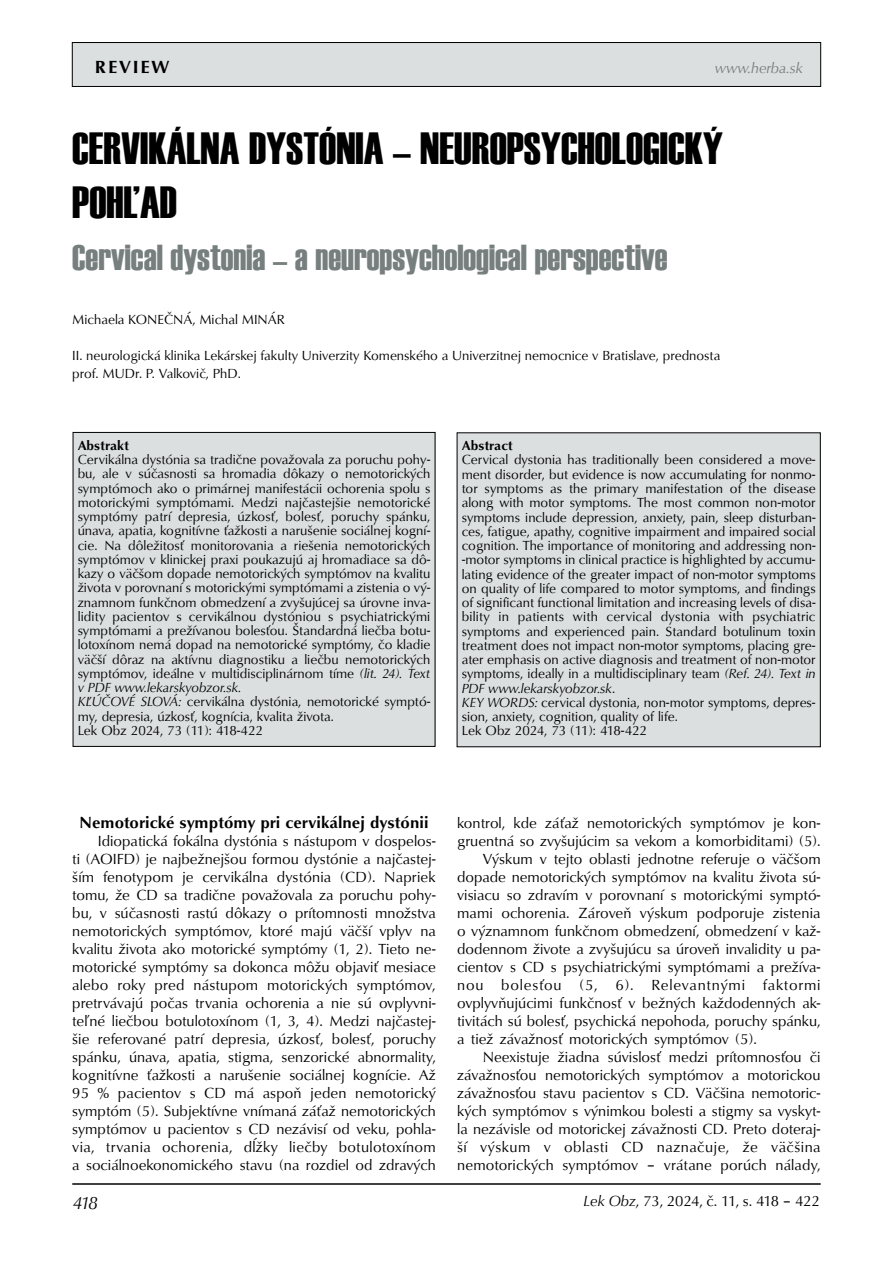
<style>
.page{position:relative;width:893px;height:1263px;background:#fff}
.page>*{position:absolute;margin:0;border:0;box-sizing:border-box;transform-origin:0 0}
.t1{font:45px/54px "Haettenschweiler";color:#000}
.t2{font:36px "Haettenschweiler";color:#777e7e}
.t3{font:700 18px "URW Classico TEE";letter-spacing:.1em;color:#000}
.t4{font:italic 18px "URW Classico TEE";color:#000}
.t5{font:700 16.5px "URW Classico TEE";color:#000}
.t6{font:15px/18px "URW Classico TEE";color:#000;text-align:justify}
.t7{font:15px "URW Classico TEE";letter-spacing:.05em;color:#000}
.t8{font:15px "URW Classico TEE";letter-spacing:.03em;color:#000}
.t9{font:italic 15px "URW Classico TEE";color:#777e7e}
.t10{font:13.5px/14.2px "URW Classico TEE";color:#000}
.t11{font:700 13.5px "URW Classico TEE";color:#000}
.s1{font-style:italic}
</style>
<div class="page">
<div style="left:72px;top:43px;width:749px;height:43px;background:#dcdfe0"></div>
<div style="left:72px;top:42px;width:749px;height:45px;border:1px solid #000"></div>
<hr style="left:72px;top:1183px;width:749px;height:2px;background:#000">
<div style="left:73px;top:432px;width:362px;height:314px;background:#dcdfe0"></div>
<div style="left:73px;top:432px;width:362px;height:315px;border:1px solid #000"></div>
<div style="left:457px;top:433px;width:363px;height:314px;background:#dcdfe0"></div>
<h3 class="t3" style="left:95px;top:56px;width:76px">REVIEW</h3>
<p class="t9" style="left:715px;top:59px;width:90px">www.herba.sk</p>
<h1 class="t1" style="left:72px;top:121px;width:652px">CERVIKÁLNA DYSTÓNIA – NEUROPSYCHOLOGICKÝ<br>POHĽAD</h1>
<h2 class="t2" style="left:72px;top:233px;width:597px">Cervical dystonia – a neuropsychological perspective</h2>
<p class="t10" style="left:72px;top:313px;width:214px">Michaela KONEČNÁ, Michal MINÁR</p>
<p class="t10" style="left:72px;top:347px;width:650px;line-height:18px">II. neurologická klinika Lekárskej fakulty Univerzity Komenského a Univerzitnej nemocnice v Bratislave, prednosta prof. MUDr. P. Valkovič, PhD.</p>
<p class="t11" style="left:78px;top:437px;width:53px">Abstrakt</p>
<p class="t10" style="left:78px;top:453px;width:354px">Cervikálna dystónia sa tradične považovala za poruchu pohy&shy;bu, ale v súčasnosti sa hromadia dôkazy o nemotorických symptómoch ako o primárnej manifestácii ochorenia spolu s motorickými symptómami. Medzi najčastejšie nemotorické symptómy patrí depresia, úzkosť, bolesť, poruchy spánku, únava, apatia, kognitívne ťažkosti a narušenie sociálnej kogní&shy;cie. Na dôležitosť monitorovania a riešenia nemotorických symptómov v klinickej praxi poukazujú aj hromadiace sa dô&shy;kazy o väčšom dopade nemotorických symptómov na kvalitu života v porovnaní s motorickými symptómami a zistenia o vý&shy;znamnom funkčnom obmedzení a zvyšujúcej sa úrovne inva&shy;lidity pacientov s cervikálnou dystóniou s psychiatrickými symptómami a prežívanou bolesťou. Štandardná liečba botu&shy;lotoxínom nemá dopad na nemotorické symptómy, čo kladie väčší dôraz na aktívnu diagnostiku a liečbu nemotorických symptómov, ideálne v multidisciplinárnom tíme <span class="s1">(lit. 24). Text v PDF www.lekarskyobzor.sk.<br>KĽÚČOVÉ SLOVÁ:</span> cervikálna dystónia, nemotorické symptó&shy;my, depresia, úzkosť, kognícia, kvalita života.<br>Lek Obz 2024, 73 (11): 418-422</p>
<p class="t11" style="left:462px;top:437px;width:53px">Abstract</p>
<p class="t10" style="left:462px;top:453px;width:355px">Cervical dystonia has traditionally been considered a move&shy;ment disorder, but evidence is now accumulating for nonmo&shy;tor symptoms as the primary manifestation of the disease along with motor symptoms. The most common non-motor symptoms include depression, anxiety, pain, sleep disturban&shy;ces, fatigue, apathy, cognitive impairment and impaired social cognition. The importance of monitoring and addressing non--motor symptoms in clinical practice is highlighted by accumu&shy;lating evidence of the greater impact of non-motor symptoms on quality of life compared to motor symptoms, and findings of significant functional limitation and increasing levels of disa&shy;bility in patients with cervical dystonia with psychiatric symptoms and experienced pain. Standard botulinum toxin treatment does not impact non-motor symptoms, placing gre&shy;ater emphasis on active diagnosis and treatment of non-motor symptoms, ideally in a multidisciplinary team <span class="s1">(Ref. 24). Text in PDF www.lekarskyobzor.sk</span>.<br><span class="s1">KEY WORDS:</span> cervical dystonia, non-motor symptoms, depres&shy;sion, anxiety, cognition, quality of life.<br>Lek Obz 2024, 73 (11): 418-422</p>
<p class="t5" style="left:80px;top:812px;width:350px">Nemotorické symptómy pri cervikálnej dystónii</p>
<p class="t6" style="left:72px;top:832px;width:365px;text-indent:26px">Idiopatická fokálna dystónia s nástupom v dospelos&shy;ti (AOIFD) je najbežnejšou formou dystónie a najčastej&shy;ším fenotypom je cervikálna dystónia (CD). Napriek tomu, že CD sa tradične považovala za poruchu pohy&shy;bu, v súčasnosti rastú dôkazy o prítomnosti množstva nemotorických symptómov, ktoré majú väčší vplyv na kvalitu života ako motorické symptómy (1, 2). Tieto ne&shy;motorické symptómy sa dokonca môžu objaviť mesiace alebo roky pred nástupom motorických symptómov, pretrvávajú počas trvania ochorenia a nie sú ovplyvni&shy;teľné liečbou botulotoxínom (1, 3, 4). Medzi najčastej&shy;šie referované patrí depresia, úzkosť, bolesť, poruchy spánku, únava, apatia, stigma, senzorické abnormality, kognitívne ťažkosti a narušenie sociálnej kognície. Až 95 % pacientov s CD má aspoň jeden nemotorický symptóm (5). Subjektívne vnímaná záťaž nemotorických symptómov u pacientov s CD nezávisí od veku, pohla&shy;via, trvania ochorenia, dĺžky liečby botulotoxínom a sociálnoekonomického stavu (na rozdiel od zdravých</p>
<h3 class="t4" style="left:73px;top:1191px;width:26px">418</h3>
<p class="t6" style="left:457px;top:814px;width:365px">kontrol, kde záťaž nemotorických symptómov je kon-</p>
<p class="t6" style="left:457px;top:832px;width:365px">gruentná so zvyšujúcim sa vekom a komorbiditami) (5).</p>
<p class="t6" style="left:483px;top:850px;width:340px">Výskum v tejto oblasti jednotne referuje o väčšom</p>
<p class="t6" style="left:457px;top:868px;width:365px">dopade nemotorických symptómov na kvalitu života sú-</p>
<p class="t6" style="left:457px;top:886px;width:365px">visiacu so zdravím v porovnaní s motorickými symptó-</p>
<p class="t6" style="left:457px;top:904px;width:365px">mami ochorenia. Zároveň výskum podporuje zistenia</p>
<p class="t6" style="left:457px;top:922px;width:365px">o významnom funkčnom obmedzení, obmedzení v kaž-</p>
<p class="t6" style="left:457px;top:940px;width:365px">dodennom živote a zvyšujúcu sa úroveň invalidity u pa-</p>
<p class="t6" style="left:457px;top:958px;width:365px">cientov s CD s psychiatrickými symptómami a prežíva-</p>
<p class="t7" style="left:457px;top:976px;width:365px">nou bolesťou (5, 6). Relevantnými faktormi</p>
<p class="t6" style="left:457px;top:994px;width:365px">ovplyvňujúcimi funkčnosť v bežných každodenných ak-</p>
<p class="t6" style="left:457px;top:1012px;width:365px">tivitách sú bolesť, psychická nepohoda, poruchy spánku,</p>
<p class="t6" style="left:457px;top:1030px;width:301px">a tiež závažnosť motorických symptómov (5).</p>
<p class="t6" style="left:483px;top:1048px;width:340px">Neexistuje žiadna súvislosť medzi prítomnosťou či</p>
<p class="t6" style="left:457px;top:1066px;width:365px">závažnosťou nemotorických symptómov a motorickou</p>
<p class="t6" style="left:457px;top:1084px;width:365px">závažnosťou stavu pacientov s CD. Väčšina nemotoric-</p>
<p class="t6" style="left:457px;top:1102px;width:365px">kých symptómov s výnimkou bolesti a stigmy sa vyskyt-</p>
<p class="t6" style="left:457px;top:1120px;width:365px">la nezávisle od motorickej závažnosti CD. Preto doteraj-</p>
<p class="t8" style="left:457px;top:1138px;width:365px">ší výskum v oblasti CD naznačuje, že väčšina</p>
<p class="t6" style="left:457px;top:1156px;width:365px">nemotorických symptómov – vrátane porúch nálady,</p>
<p class="t6" style="left:584px;top:1192px;width:238px"><span class="s1">Lek Obz</span>, 73, 2024, č. 11, s. 418 – 422</p>
</div>
